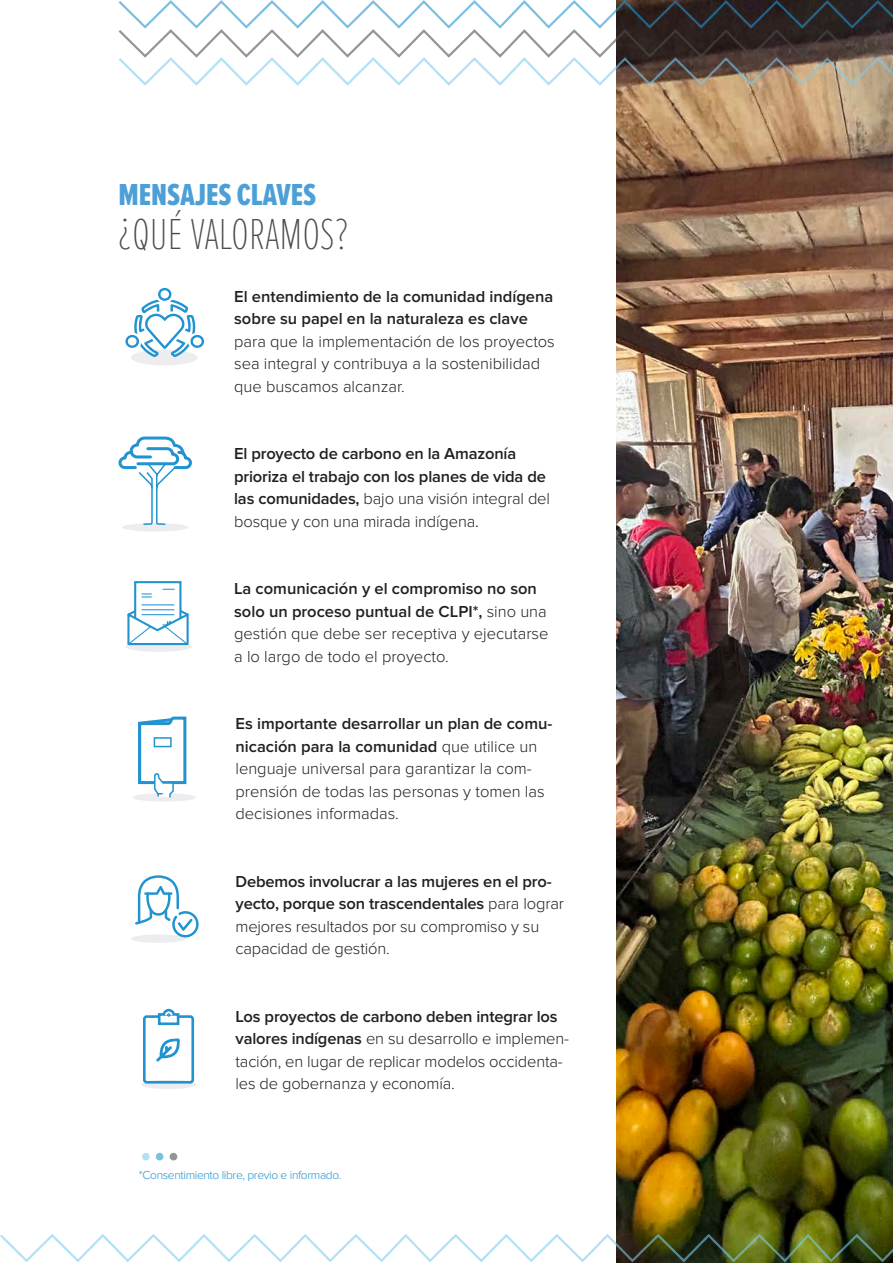
<style>
.page{position:relative;width:893px;height:1263px;background:#fff}
.page>*{position:absolute;margin:0;border:0;box-sizing:border-box;transform-origin:0 0}
.t1{font:100 45px "Proxima Nova Ex Cn";color:#4b4c4d}
.t2{font:31.5px "Proxima Nova Ex Cn Extrabld";color:#4c9fd7}
.t3{font:300 16.5px/22.5px "Proxima Nova";color:#231f20}
.t4{font:600 16.5px/22.5px "Proxima Nova";letter-spacing:-.01em;color:#231f20}
.t5{font:300 12px "Proxima Nova";letter-spacing:-.03em;color:#2193d1}
.s1{font-weight:600}
.s2{font-weight:300}
.s3{font-family:"Latina Essential";font-weight:300;font-size:14.25px}
</style>
<div class="page">
<img style="left:617px;top:87px;width:276px;height:1145px">
<div style="left:122px;top:523px;width:67px;height:9px;background:#ededef;border-radius:50%"></div>
<svg style="left:118px;top:436px;width:74px;height:89px"></svg>
<div style="left:131px;top:350px;width:67px;height:15px;background:#ededef;border-radius:50%"></div>
<div style="left:132px;top:793px;width:64px;height:9px;background:#ededef;border-radius:50%"></div>
<div style="left:131px;top:934px;width:55px;height:9px;background:#ededef;border-radius:50%"></div>
<svg style="left:141px;top:1080px;width:55px;height:9px"></svg>
<div style="left:125px;top:641px;width:67px;height:11px;background:#ededef;border-radius:50%"></div>
<svg style="left:156px;top:1038px;width:24px;height:23px"></svg>
<div style="left:143px;top:1015px;width:51px;height:68px;border:3px solid #2193d1;border-radius:2px"></div>
<div style="left:158px;top:1013px;width:21px;height:12px;background:#fff;border:3px solid #2193d1"></div>
<svg style="left:161px;top:1008px;width:15px;height:10px"></svg>
<svg style="left:125px;top:288px;width:79px;height:69px"></svg>
<div style="left:134px;top:581px;width:48px;height:56px;background:#fff;border:2px solid #2193d1"></div>
<svg style="left:127px;top:589px;width:62px;height:57px"></svg>
<svg style="left:138px;top:716px;width:49px;height:82px"></svg>
<svg style="left:135px;top:875px;width:64px;height:62px"></svg>
<div style="left:142px;top:1153px;width:8px;height:7px;background:#b2e1f5;border-radius:50%"></div>
<div style="left:156px;top:1153px;width:7px;height:7px;background:#7cbfe3;border-radius:50%"></div>
<div style="left:170px;top:1153px;width:7px;height:7px;background:#959596;border-radius:50%"></div>
<svg style="left:0;top:1232px;width:893px;height:31px"></svg>
<svg style="left:118px;top:0;width:775px;height:87px"></svg>
<p class="t2" style="left:119px;top:172px;width:199px">MENSAJES CLAVES</p>
<p class="t1" style="left:119px;top:201px;width:231px">¿QUÉ VALORAMOS?</p>
<p class="t3" style="left:234px;top:285px;width:322px"><span class="s1">El entendimiento de la comunidad indígena sobre su papel en la naturaleza es clave </span>para que la implementación de los proyectos sea integral y contribuya a la sostenibilidad que buscamos alcanzar.</p>
<p class="t4" style="left:234px;top:443px;width:317px">El proyecto de carbono en la Amazonía prioriza el trabajo con los planes de vida de las comunidades, <span class="s2">bajo una visión integral del bosque y con una mirada indígena</span><span class="s3">.</span></p>
<p class="t3" style="left:234px;top:577px;width:316px"><span class="s1">La comunicación y el compromiso no son solo un proceso puntual de CLPI*,</span> sino una gestión que debe ser receptiva y ejecutarse a lo largo de todo el proyecto.</p>
<p class="t3" style="left:236px;top:712px;width:318px"><span class="s1">Es importante desarrollar un plan de comu&shy;nicación para la comunidad</span> que utilice un lenguaje universal para garantizar la com&shy;prensión de todas las personas y tomen las decisiones informadas.</p>
<p class="t4" style="left:236px;top:870px;width:330px">Debemos involucrar a las mujeres en el pro&shy;yecto, porque son trascendentales <span class="s2">para lograr mejores resultados por su compromiso y su capacidad de gestión.</span></p>
<p class="t3" style="left:236px;top:1005px;width:335px"><span class="s1">Los proyectos de carbono deben integrar los valores indígenas</span> en su desarrollo e implemen&shy;tación, en lugar de replicar modelos occidenta&shy;les de gobernanza y economía.</p>
<p class="t5" style="left:139px;top:1168px;width:204px">*Consentimiento libre, previo e informado.</p>
</div>
